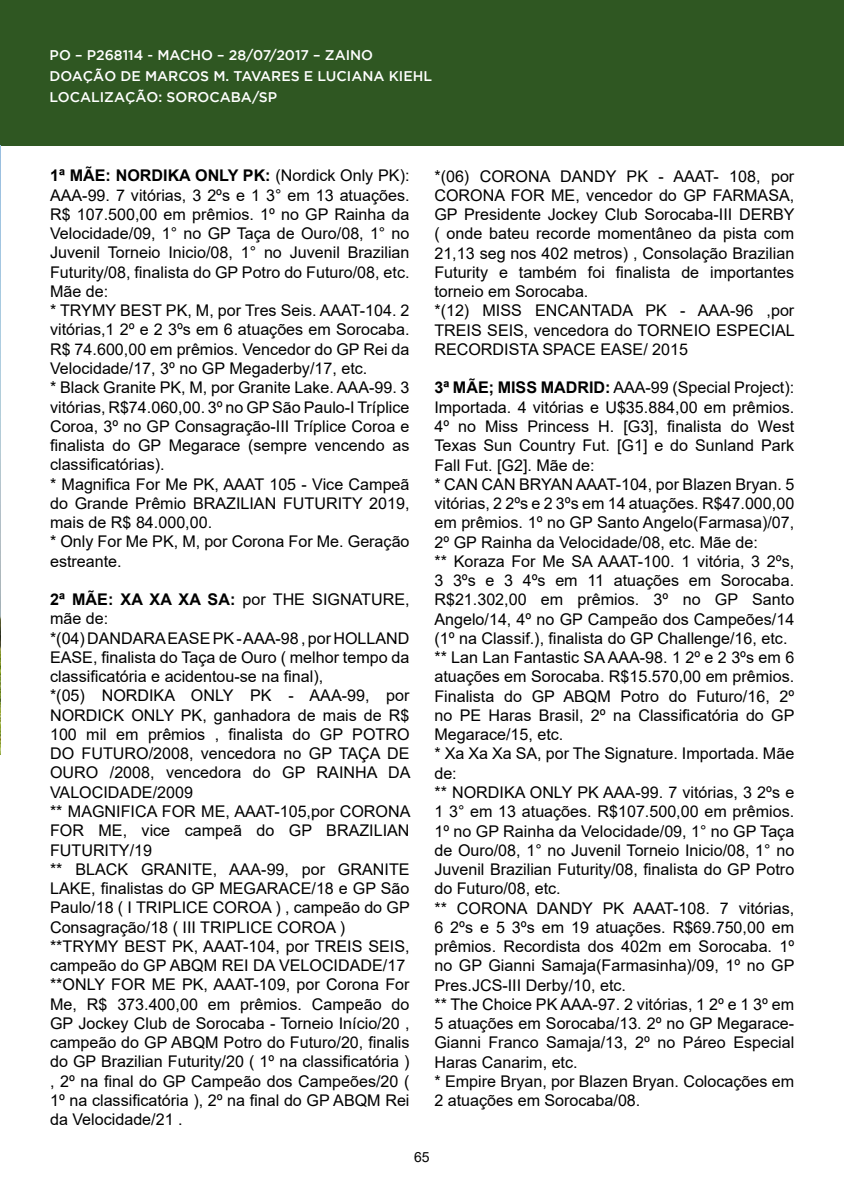
<style>
.page{position:relative;width:844px;height:1191px;background:#fff}
.page>*{position:absolute;margin:0;border:0;box-sizing:border-box;transform-origin:0 0}
.t1{font:16.1px/19.2px "Arial";color:#000}
.t2{font:500 14px/21px "Gotham";color:#fff}
.t3{font:14px "Arial";color:#000}
.s1{font-weight:700}
</style>
<div class="page">
<div style="left:0;top:0;width:843px;height:146px;background:#2f5722"></div>
<img style="left:0;top:146px;width:1px;height:608px">
<p class="t2" style="left:50px;top:44px;width:384px">PO – P268114 - MACHO – 28/07/2017 – ZAINO<br>DOAÇÃO DE MARCOS M. TAVARES E LUCIANA KIEHL<br>LOCALIZAÇÃO: SOROCABA/SP</p>
<p class="t1" style="left:50px;top:166px;width:361px"><span class="s1">1ª MÃE: NORDIKA ONLY PK:</span> (Nordick Only PK):<br>AAA-99. 7 vitórias, 3 2ºs e 1 3° em 13 atuações.<br>R$ 107.500,00 em prêmios. 1º no GP Rainha da Velocidade/09, 1° no GP Taça de Ouro/08, 1° no Juvenil Torneio Inicio/08, 1° no Juvenil Brazilian Futurity/08, finalista do GP Potro do Futuro/08, etc.<br>Mãe de:<br>* TRYMY BEST PK, M, por Tres Seis. AAAT-104. 2 vitórias,1 2º e 2 3ºs em 6 atuações em Sorocaba.<br>R$ 74.600,00 em prêmios. Vencedor do GP Rei da Velocidade/17, 3º no GP Megaderby/17, etc.<br>* Black Granite PK, M, por Granite Lake. AAA-99. 3 vitórias, R$74.060,00. 3º no GP São Paulo-I Tríplice Coroa, 3º no GP Consagração-III Tríplice Coroa e finalista do GP Megarace (sempre vencendo as classificatórias).<br>* Magnifica For Me PK, AAAT 105 - Vice Campeã do Grande Prêmio BRAZILIAN FUTURITY 2019, mais de R$ 84.000,00.<br>* Only For Me PK, M, por Corona For Me. Geração estreante.</p>
<p class="t1" style="left:50px;top:590px;width:362px"><span class="s1">2ª MÃE: XA XA XA SA:</span> por THE SIGNATURE, mãe de:<br>*(04) DANDARA EASE PK - AAA-98 , por HOLLAND EASE, finalista do Taça de Ouro ( melhor tempo da classificatória e acidentou-se na final),<br>*(05) NORDIKA ONLY PK - AAA-99, por NORDICK ONLY PK, ganhadora de mais de R$ 100 mil em prêmios , finalista do GP POTRO DO FUTURO/2008, vencedora no GP TAÇA DE OURO /2008, vencedora do GP RAINHA DA VALOCIDADE/2009<br>** MAGNIFICA FOR ME, AAAT-105,por CORONA FOR ME, vice campeã do GP BRAZILIAN FUTURITY/19<br>** BLACK GRANITE, AAA-99, por GRANITE LAKE, finalistas do GP MEGARACE/18 e GP São Paulo/18 ( I TRIPLICE COROA ) , campeão do GP Consagração/18 ( III TRIPLICE COROA ) **TRYMY BEST PK, AAAT-104, por TREIS SEIS, campeão do GP ABQM REI DA VELOCIDADE/17 **ONLY FOR ME PK, AAAT-109, por Corona For Me, R$ 373.400,00 em prêmios. Campeão do GP Jockey Club de Sorocaba - Torneio Início/20 , campeão do GP ABQM Potro do Futuro/20, finalis do GP Brazilian Futurity/20 ( 1º na classificatória ) , 2º na final do GP Campeão dos Campeões/20 ( 1º na classificatória ), 2º na final do GP ABQM Rei da Velocidade/21 .</p>
<p class="t1" style="left:434px;top:166px;width:362px">*(06) CORONA DANDY PK - AAAT- 108, por CORONA FOR ME, vencedor do GP FARMASA, GP Presidente Jockey Club Sorocaba-III DERBY ( onde bateu recorde momentâneo da pista com 21,13 seg nos 402 metros) , Consolação Brazilian Futurity e também foi finalista de importantes torneio em Sorocaba.<br>*(12) MISS ENCANTADA PK - AAA-96 ,por TREIS SEIS, vencedora do TORNEIO ESPECIAL RECORDISTA SPACE EASE/ 2015</p>
<p class="t1" style="left:434px;top:378px;width:361px"><span class="s1">3ª MÃE; MISS MADRID:</span> AAA-99 (Special Project):<br>Importada. 4 vitórias e U$35.884,00 em prêmios.<br>4º no Miss Princess H. [G3], finalista do West Texas Sun Country Fut. [G1] e do Sunland Park Fall Fut. [G2]. Mãe de:<br>* CAN CAN BRYAN AAAT-104, por Blazen Bryan. 5 vitórias, 2 2ºs e 2 3ºs em 14 atuações. R$47.000,00 em prêmios. 1º no GP Santo Angelo(Farmasa)/07, 2º GP Rainha da Velocidade/08, etc. Mãe de:<br>** Koraza For Me SA AAAT-100. 1 vitória, 3 2ºs, 3 3ºs e 3 4ºs em 11 atuações em Sorocaba.<br>R$21.302,00 em prêmios. 3º no GP Santo Angelo/14, 4º no GP Campeão dos Campeões/14 (1º na Classif.), finalista do GP Challenge/16, etc. ** Lan Lan Fantastic SA AAA-98. 1 2º e 2 3ºs em 6 atuações em Sorocaba. R$15.570,00 em prêmios.<br>Finalista do GP ABQM Potro do Futuro/16, 2º no PE Haras Brasil, 2º na Classificatória do GP Megarace/15, etc.<br>* Xa Xa Xa SA, por The Signature. Importada. Mãe de:<br>** NORDIKA ONLY PK AAA-99. 7 vitórias, 3 2ºs e 1 3° em 13 atuações. R$107.500,00 em prêmios.<br>1º no GP Rainha da Velocidade/09, 1° no GP Taça de Ouro/08, 1° no Juvenil Torneio Inicio/08, 1° no Juvenil Brazilian Futurity/08, finalista do GP Potro do Futuro/08, etc.<br>** CORONA DANDY PK AAAT-108. 7 vitórias, 6 2ºs e 5 3ºs em 19 atuações. R$69.750,00 em prêmios. Recordista dos 402m em Sorocaba. 1º no GP Gianni Samaja(Farmasinha)/09, 1º no GP Pres.JCS-III Derby/10, etc.<br>** The Choice PK AAA-97. 2 vitórias, 1 2º e 1 3º em 5 atuações em Sorocaba/13. 2º no GP Megarace-Gianni Franco Samaja/13, 2º no Páreo Especial Haras Canarim, etc.<br>* Empire Bryan, por Blazen Bryan. Colocações em 2 atuações em Sorocaba/08.</p>
<p class="t3" style="left:414px;top:1147px;width:17px">65</p>
</div>
